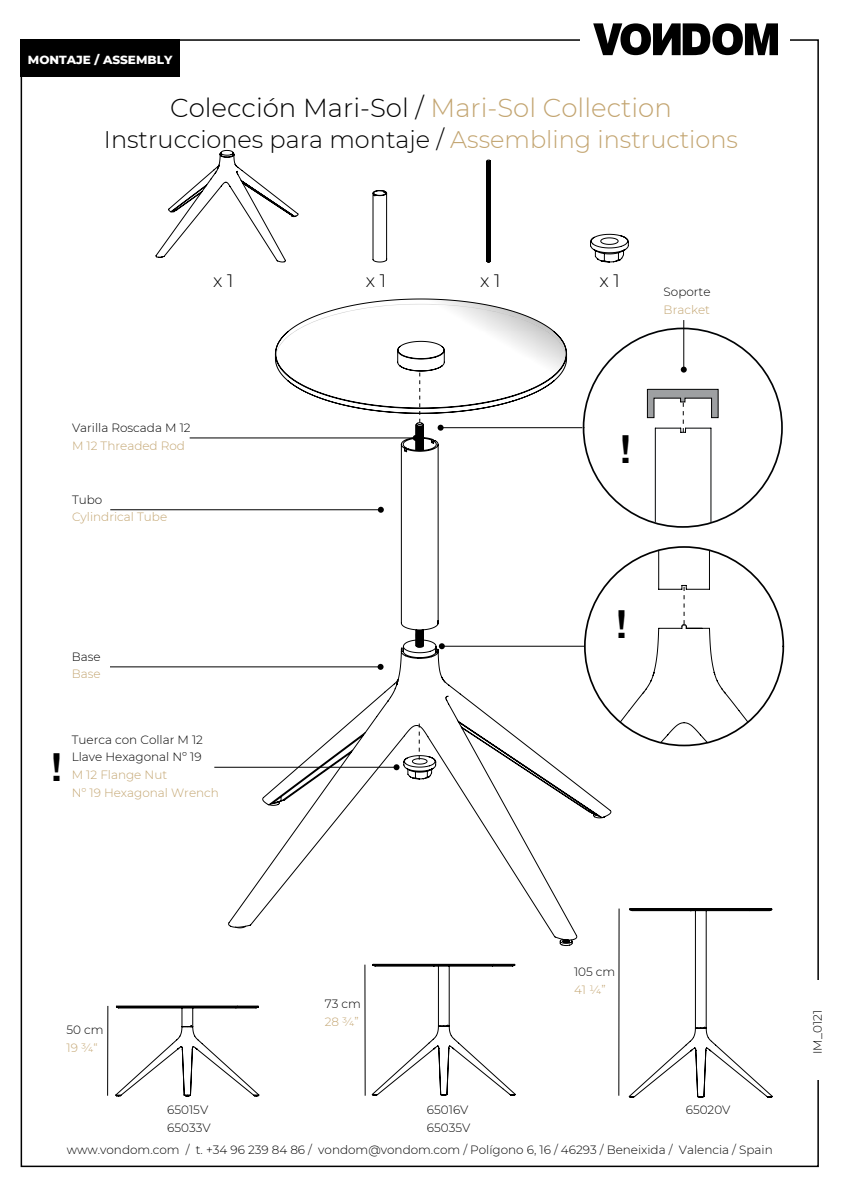
<style>
.page{position:relative;width:842px;height:1191px;background:#fff}
.page>*{position:absolute;margin:0;border:0;box-sizing:border-box;transform-origin:0 0}
.t1{font:700 39.6px "Alright Sans";color:#000}
.t2{font:300 26px "Montserrat";color:#000}
.t3{font:300 24px "Montserrat";color:#000}
.t4{font:300 18px "Montserrat";color:#000}
.t5{font:300 12px/17.6px "Montserrat";color:#000}
.t6{font:300 12px "Montserrat";color:#c3a571}
.t7{font:800 12px "Montserrat";color:#fff}
.s1{color:#c3a571}
</style>
<div class="page">
<svg style="left:593px;top:23px;width:185px;height:32px"></svg>
<div style="left:21px;top:39px;width:159px;height:38px;background:#000"></div>
<hr style="left:214px;top:767px;width:182px;height:1px;background:#000">
<hr style="left:110px;top:509px;width:271px;height:1px;background:#000">
<hr style="left:190px;top:437px;width:226px;height:1px;background:#000">
<hr style="left:110px;top:666px;width:271px;height:1px;background:#000">
<svg style="left:619px;top:550px;width:130px;height:193px"></svg>
<svg style="left:228px;top:437px;width:383px;height:503px"></svg>
<svg style="left:155px;top:150px;width:144px;height:113px"></svg>
<svg style="left:372px;top:190px;width:15px;height:73px"></svg>
<svg style="left:486px;top:160px;width:5px;height:102px"></svg>
<svg style="left:590px;top:234px;width:39px;height:29px"></svg>
<hr style="left:107px;top:1006px;width:1px;height:89px;background:#000">
<hr style="left:365px;top:964px;width:1px;height:131px;background:#000">
<hr style="left:618px;top:908px;width:1px;height:187px;background:#000">
<svg style="left:115px;top:1005px;width:145px;height:92px"></svg>
<svg style="left:372px;top:963px;width:144px;height:133px"></svg>
<svg style="left:628px;top:908px;width:145px;height:190px"></svg>
<hr style="left:655px;top:428px;width:1px;height:93px;background:#010305">
<hr style="left:711px;top:428px;width:1px;height:93px;background:#010305">
<hr style="left:441px;top:427px;width:141px;height:1px;background:#000">
<svg style="left:275px;top:298px;width:292px;height:351px"></svg>
<hr style="left:683px;top:320px;width:1px;height:49px;background:#000">
<svg style="left:681px;top:366px;width:6px;height:6px"></svg>
<svg style="left:647px;top:389px;width:72px;height:44px"></svg>
<p class="t7" style="left:28px;top:51px;width:146px">MONTAJE / ASSEMBLY</p>
<h2 class="t2" style="left:170px;top:90px;width:503px">Colección Mari-Sol / <span class="s1">Mari-Sol Collection</span></h2>
<h3 class="t3" style="left:104px;top:123px;width:636px">Instrucciones para montaje / <span class="s1">Assembling instructions</span></h3>
<h3 class="t4" style="left:213px;top:268px;width:22px">x 1</h3>
<h3 class="t4" style="left:366px;top:268px;width:22px">x 1</h3>
<h3 class="t4" style="left:480px;top:268px;width:22px">x 1</h3>
<h3 class="t4" style="left:599px;top:268px;width:22px">x 1</h3>
<p class="t5" style="left:664px;top:283px;width:48px">Soporte</p>
<p class="t6" style="left:664px;top:302px;width:48px">Bracket</p>
<p class="t5" style="left:72px;top:418px;width:120px">Varilla Roscada M 12</p>
<p class="t6" style="left:72px;top:437px;width:114px">M 12 Threaded Rod</p>
<p class="t5" style="left:72px;top:490px;width:32px">Tubo</p>
<p class="t6" style="left:72px;top:509px;width:97px">Cylindrical Tube</p>
<p class="t5" style="left:72px;top:647px;width:30px">Base</p>
<p class="t6" style="left:72px;top:666px;width:30px">Base</p>
<h1 class="t1" style="left:51px;top:739px;width:13px">!</h1>
<p class="t5" style="left:72px;top:730px;width:133px">Tuerca con Collar M 12<br>Llave Hexagonal Nº 19</p>
<p class="t6" style="left:72px;top:766px;width:97px">M 12 Flange Nut</p>
<p class="t6" style="left:72px;top:784px;width:149px">Nº 19 Hexagonal Wrench</p>
<h1 class="t1" style="left:620px;top:421px;width:13px">!</h1>
<h1 class="t1" style="left:616px;top:596px;width:13px">!</h1>
<p class="t5" style="left:574px;top:962px;width:43px">105 cm</p>
<p class="t5" style="left:67px;top:1021px;width:39px">50 cm</p>
<p class="t6" style="left:67px;top:1039px;width:33px">19 ¾“</p>
<p class="t5" style="left:325px;top:994px;width:38px">73 cm</p>
<p class="t6" style="left:325px;top:1013px;width:35px">28 ¾”</p>
<p class="t6" style="left:574px;top:981px;width:33px">41 ¼”</p>
<p class="t5" style="left:167px;top:1100px;width:42px">65015V</p>
<p class="t5" style="left:427px;top:1100px;width:43px">65016V</p>
<p class="t5" style="left:686px;top:1100px;width:46px">65020V</p>
<p class="t5" style="left:167px;top:1118px;width:45px">65033V</p>
<p class="t5" style="left:427px;top:1118px;width:45px">65035V</p>
<p class="t5" style="left:67px;top:1140px;width:708px">www.vondom.com / t. +34 96 239 84 86 / vondom@vondom.com / Polígono 6, 16 / 46293 / Beneixida / Valencia / Spain</p>
<p class="t5" style="left:808px;top:1054px;width:46px;rotate:-90deg">IM_0121</p>
</div>
